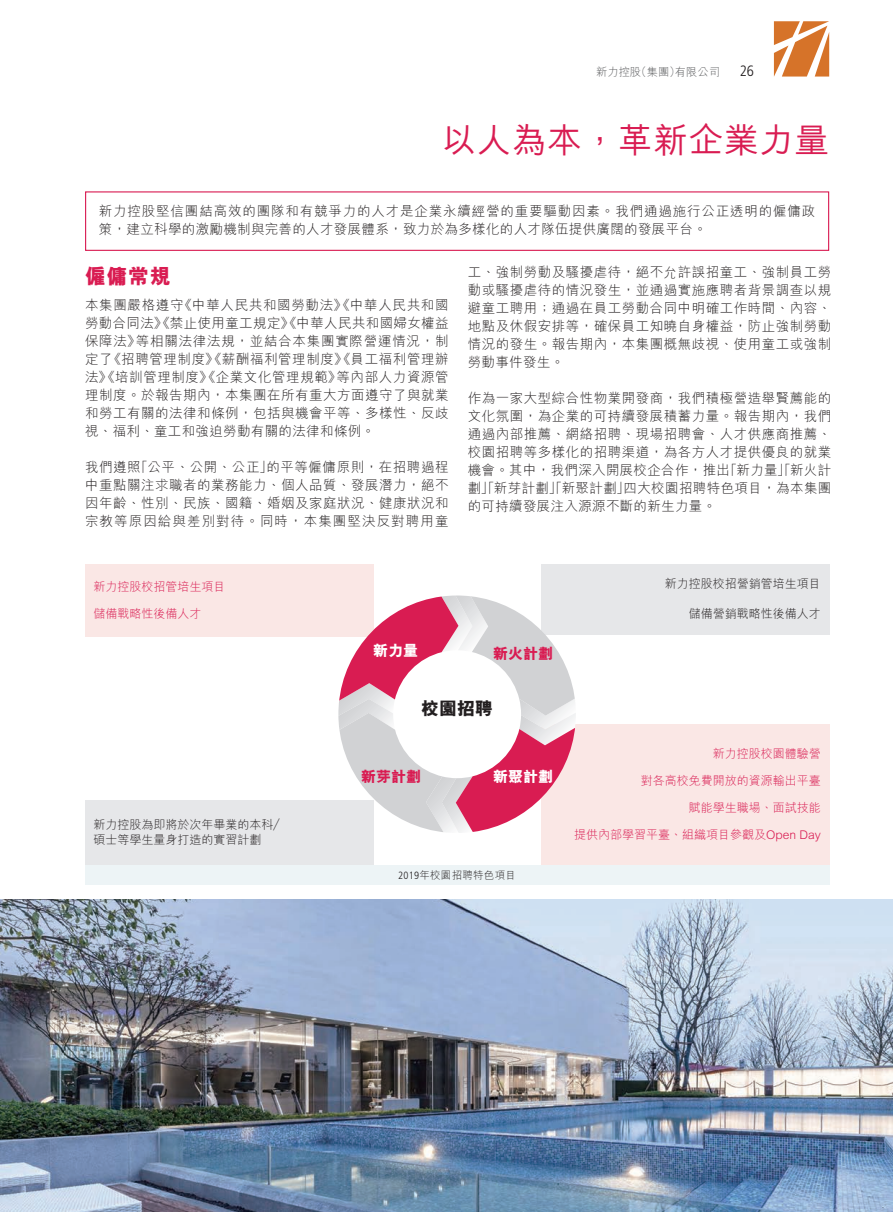
<style>
.page{position:relative;width:893px;height:1212px;background:#fff}
.page>*{position:absolute;margin:0;border:0;box-sizing:border-box;transform-origin:0 0}
.t1{font:500 34.5px "M Hei HK";letter-spacing:.025em;color:#d91c52}
.t2{font:800 21px "M Hei HK";color:#d91c52}
.t3{font:18px "M Hei HK Xbold E Ten B5 H";color:#231f20}
.t4{font:15px "M Hei HK Xbold E Ten B5 H";color:#d91c52}
.t5{font:15px "M Hei HK Xbold E Ten B5 H";color:#fff}
.t6{font:300 condensed 15px "Frutiger LT Std";color:#231f20}
.t7{font:300 13.5px/18px "M Hei HK";letter-spacing:.035em;color:#231f20}
.t8{font:300 13.5px/18px "M Hei HK";letter-spacing:.06em;color:#231f20}
.t9{font:300 13.5px "M Hei HK";letter-spacing:.055em;color:#231f20}
.t10{font:12px "M Hei HK Light E Ten B5 H";color:#d91c52}
.t11{font:12px/15px "M Hei HK Light E Ten B5 H";color:#231f20}
.t12{font:300 11.25px "M Hei HK";color:#57585a}
.t13{font:300 10.5px "M Hei HK";letter-spacing:.025em;color:#231f20}
.s1{font-family:"Frutiger LT Std";font-stretch:condensed}
</style>
<div class="page">
<svg style="left:774px;top:21px;width:55px;height:56px"></svg>
<img style="left:0;top:899px;width:893px;height:313px">
<div style="left:85px;top:564px;width:288px;height:72px;background:#fae7e5"></div>
<div style="left:541px;top:564px;width:288px;height:71px;background:#e6e7e9"></div>
<div style="left:85px;top:800px;width:288px;height:65px;background:#e6e7e9"></div>
<div style="left:541px;top:724px;width:288px;height:141px;background:#fae7e5"></div>
<svg style="left:338px;top:595px;width:238px;height:238px"></svg>
<div style="left:85px;top:865px;width:744px;height:19px;background:#edf4f6"></div>
<div style="left:85px;top:191px;width:744px;height:60px;border:1px solid #d91c52"></div>
<p class="t12" style="left:635px;top:66px;width:46px">（集團）</p>
<p class="t12" style="left:596px;top:66px;width:46px">新力控股</p>
<p class="t12" style="left:675px;top:66px;width:46px">有限公司</p>
<p class="t6" style="left:740px;top:63px;width:16px">26</p>
<h1 class="t1" style="left:441px;top:115px;width:389px">以人為本，革新企業力量</h1>
<p class="t8" style="left:99px;top:202px;width:718px">新力控股堅信團結高效的團隊和有競爭力的人才是企業永續經營的重要驅動因素。我們通過施行公正透明的僱傭政策，建立科學的激勵機制與完善的人才發展體系，致力於為多樣化的人才隊伍提供廣闊的發展平台。</p>
<h2 class="t2" style="left:85px;top:265px;width:87px">僱傭常規</h2>
<p class="t7" style="left:179px;top:296px;width:271px">《中華人民共和國勞動法》《中華人民共和國</p>
<p class="t7" style="left:85px;top:296px;width:100px">本集團嚴格遵守</p>
<p class="t7" style="left:85px;top:314px;width:365px">勞動合同法》《禁止使用童工規定》《中華人民共和國婦女權益</p>
<p class="t9" style="left:136px;top:334px;width:314px">等相關法律法規，並結合本集團實際營運情況，制</p>
<p class="t7" style="left:108px;top:332px;width:342px;text-indent:-23px">保障法》<br>《招聘管理制度》《薪酬福利管理制度》《員工福利管理辦</p>
<p class="t7" style="left:85px;top:350px;width:29px">定了</p>
<p class="t7" style="left:85px;top:368px;width:365px">法》《培訓管理制度》《企業文化管理規範》<br>理制度。於報告期內，本集團在所有重大方面遵守了與就業和勞工有關的法律和條例，包括與機會平等、多樣性、反歧視、福利、童工和強迫勞動有關的法律和條例。</p>
<p class="t7" style="left:266px;top:458px;width:184px">的平等僱傭原則，在招聘過程</p>
<p class="t7" style="left:337px;top:368px;width:114px">等內部人力資源管</p>
<p class="t7" style="left:85px;top:458px;width:365px">我們遵照<br>中重點關注求職者的業務能力、個人品質、發展潛力，絕不因年齡、性別、民族、國籍、婚姻及家庭狀況、健康狀況和宗教等原因給與差別對待。同時，本集團堅決反對聘用童</p>
<p class="t7" style="left:135px;top:458px;width:139px">「公平、公開、公正」</p>
<p class="t10" style="left:94px;top:578px;width:133px">新力控股校招管培生項目</p>
<p class="t10" style="left:94px;top:605px;width:109px">儲備戰略性後備人才</p>
<p class="t5" style="left:373px;top:641px;width:46px">新力量</p>
<p class="t7" style="left:468px;top:263px;width:365px;text-align:justify">工、強制勞動及騷擾虐待，絕不允許誤招童工、強制員工勞動或騷擾虐待的情況發生，並通過實施應聘者背景調查以規避童工聘用；通過在員工勞動合同中明確工作時間、內容、地點及休假安排等，確保員工知曉自身權益，防止強制勞動情況的發生。報告期內，本集團概無歧視、使用童工或強制勞動事件發生。</p>
<p class="t7" style="left:468px;top:389px;width:365px;text-align:right">作為一家大型綜合性物業開發商，我們積極營造舉賢薦能的文化氛圍，為企業的可持續發展積蓄力量。報告期內，我們通過內部推薦、網絡招聘、現場招聘會、人才供應商推薦、校園招聘等多樣化的招聘渠道，為各方人才提供優良的就業「新力量」「新火計</p>
<p class="t7" style="left:623px;top:461px;width:209px;text-indent:-156px">機會。其中，我們深入開展校企合作，推出<br>四大校園招聘特色項目，為本集團</p>
<p class="t7" style="left:468px;top:479px;width:250px">劃」「新芽計劃」「新聚計劃」<br>的可持續發展注入源源不斷的新生力量。</p>
<p class="t4" style="left:493px;top:644px;width:61px">新火計劃</p>
<p class="t11" style="left:665px;top:576px;width:157px">新力控股校招營銷管培生項目</p>
<p class="t11" style="left:689px;top:606px;width:133px">儲備營銷戰略性後備人才</p>
<p class="t11" style="left:94px;top:817px;width:193px">新力控股為即將於次年畢業的本科／碩士等學生量身打造的實習計劃</p>
<h3 class="t3" style="left:421px;top:696px;width:73px">校園招聘</h3>
<p class="t4" style="left:361px;top:766px;width:61px">新芽計劃</p>
<p class="t5" style="left:493px;top:766px;width:61px">新聚計劃</p>
<p class="t13" style="left:398px;top:870px;width:119px"><span class="s1">2019</span>年校園招聘特色項目</p>
<p class="t10" style="left:713px;top:745px;width:109px">新力控股校園體驗營</p>
<p class="t10" style="left:641px;top:772px;width:181px">對各高校免費開放的資源輸出平臺</p>
<p class="t10" style="left:689px;top:799px;width:133px">賦能學生職場、面試技能</p>
<p class="t10" style="left:574px;top:826px;width:248px">提供內部學習平臺、組織項目參觀及Open Day</p>
</div>
